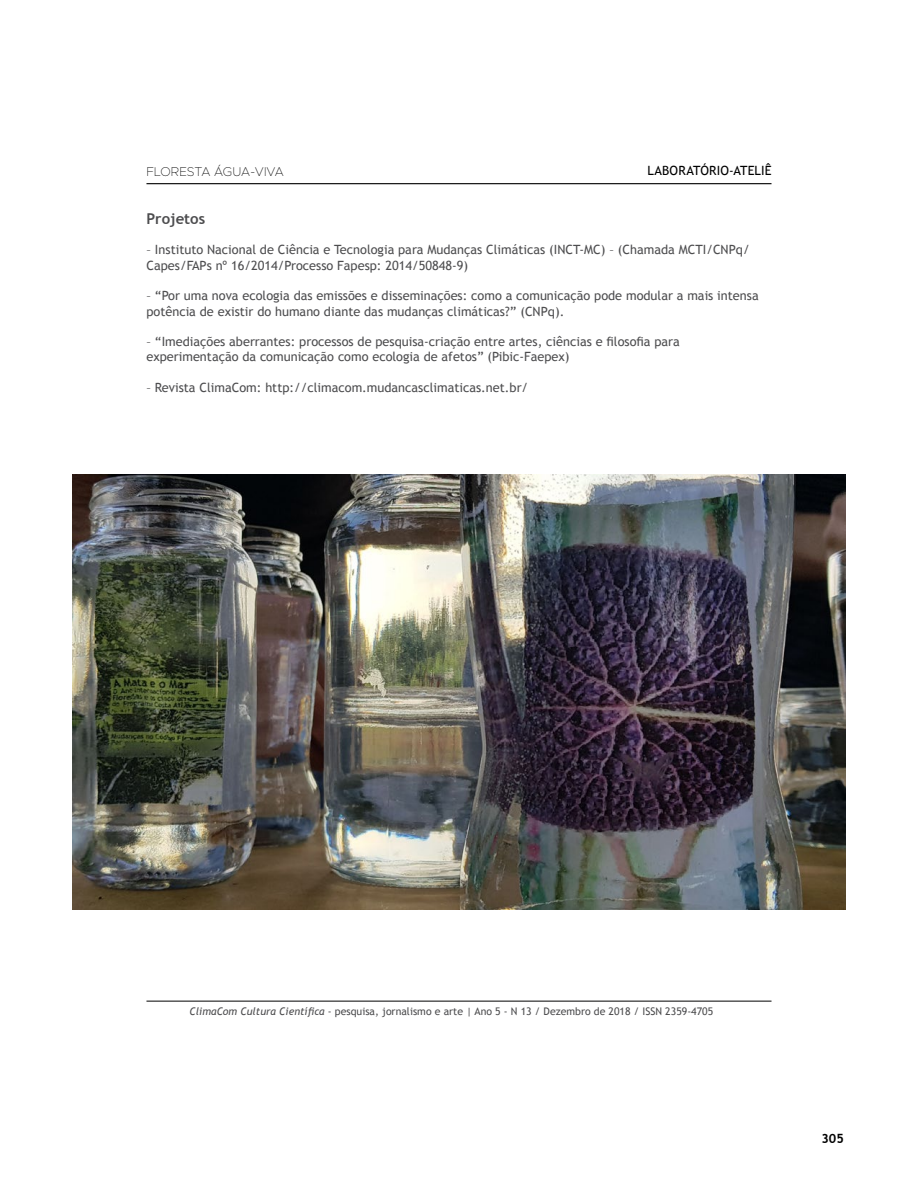
<style>
.page{position:relative;width:918px;height:1188px;background:#fff}
.page>*{position:absolute;margin:0;border:0;box-sizing:border-box;transform-origin:0 0}
.t1{font:700 15px "Trebuchet MS";color:#4d4d4f}
.t2{font:12.75px/15.3px "Trebuchet MS";color:#4d4d4f}
.t3{font:12.75px "Trebuchet MS";letter-spacing:.01em;color:#000}
.t4{font:100 12.75px "Metropolis";letter-spacing:-.005em;color:#000}
.t5{font:700 12.75px "Trebuchet MS";color:#000}
.t6{font:10.5px "Trebuchet MS";color:#4d4d4f}
.s1{font-style:italic}
</style>
<div class="page">
<hr style="left:146px;top:183px;width:626px;height:1px;background:#000">
<hr style="left:146px;top:1001px;width:626px;height:1px;background:#000">
<img style="left:72px;top:475px;width:774px;height:435px">
<p class="t4" style="left:146px;top:164px;width:139px">FLORESTA ÁGUA-VIVA</p>
<p class="t3" style="left:648px;top:163px;width:126px">LABORATÓRIO-ATELIÊ</p>
<p class="t1" style="left:146px;top:209px;width:60px">Projetos</p>
<p class="t2" style="left:146px;top:242px;width:605px">– Instituto Nacional de Ciência e Tecnologia para Mudanças Climáticas (INCT-MC) – (Chamada MCTI/CNPq/<br>Capes/FAPs nº 16/2014/Processo Fapesp: 2014/50848-9)</p>
<p class="t2" style="left:146px;top:288px;width:614px">– “Por uma nova ecologia das emissões e disseminações: como a comunicação pode modular a mais intensa potência de existir do humano diante das mudanças climáticas?” (CNPq).</p>
<p class="t2" style="left:146px;top:334px;width:535px">– “Imediações aberrantes: processos de pesquisa-criação entre artes, ciências e filosofia para experimentação da comunicação como ecologia de afetos” (Pibic-Faepex)</p>
<p class="t2" style="left:146px;top:380px;width:383px">– Revista ClimaCom: http://climacom.mudancasclimaticas.net.br/</p>
<p class="t6" style="left:190px;top:1006px;width:525px"><span class="s1">ClimaCom Cultura Científica</span> - pesquisa, jornalismo e arte | Ano 5 - N 13 / Dezembro de 2018 / ISSN 2359-4705</p>
<p class="t5" style="left:821px;top:1130px;width:24px">305</p>
</div>
